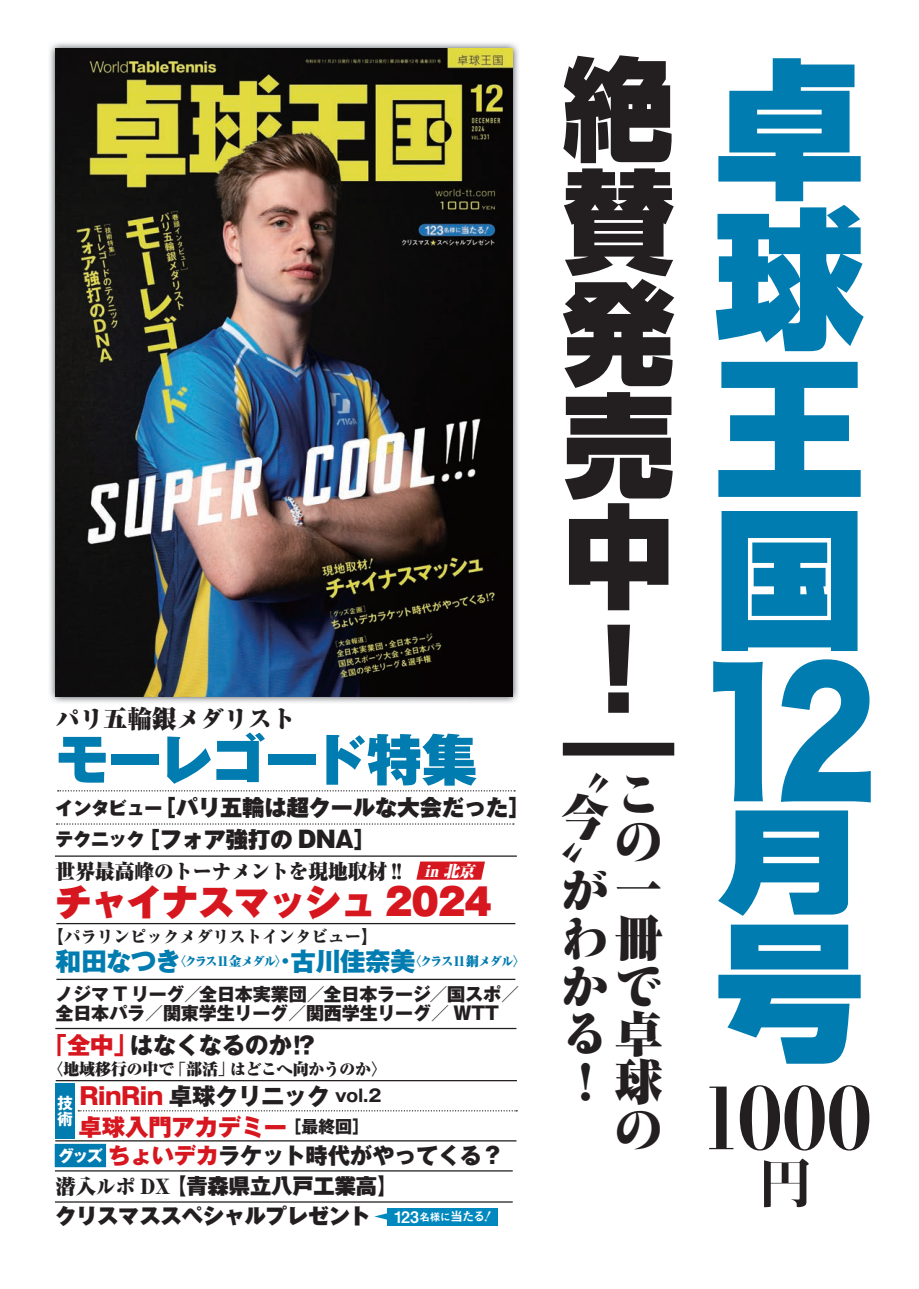
<style>
.page{position:relative;width:919px;height:1289px;background:#fff}
.page>*{position:absolute;margin:0;border:0;box-sizing:border-box;transform-origin:0 0}
.t1{font:166.95px "Hiragino Sans W8";color:#007cb0;scale:.8 1}
.t2{font:800 85.05px "Kocho Std";color:#231f20;scale:.89 1}
.t3{font:900 55.35px "Gothic MB101 Pr 6 N";letter-spacing:-.035em;color:#007cb0}
.t4{font:800 53.1px "Kocho Std";color:#231f20}
.t5{font:47.85px/48px "Ryumin Std Ultra KO";color:#231f20;text-align:right}
.t6{font:900 47.85px "Ryumin Pro";color:#231f20}
.t7{font:900 36.15px "Gothic MB101 Pro";letter-spacing:-.015em;color:#d7171f}
.t8{font:800 25.5px "Gothic MB101 Pro";letter-spacing:-.025em;color:#007cb0}
.t9{font:900 24.45px "Ryumin Pro";letter-spacing:-.025em;color:#231f20}
.t10{font:800 23.4px "Gothic MB101 Pr 6 N";letter-spacing:-.005em;color:#d7171f}
.t11{font:800 23.4px "Gothic MB101 Pro";letter-spacing:-.01em;color:#231f20}
.t12{font:800 23.4px "Gothic MB101 Pr 6 N";letter-spacing:-.01em;color:#231f20}
.t13{font:900 22.35px "Gothic MB101 Pro";letter-spacing:-.005em;color:#231f20}
.t14{font:800 22.35px "Gothic MB101 Pro";letter-spacing:-.015em;color:#231f20}
.t15{font:900 21.3px "Gothic MB101 Pro";letter-spacing:-.01em;color:#231f20}
.t16{font:900 20.25px "Ryumin Pro";letter-spacing:-.005em;color:#231f20}
.t17{font:800 18px/18.6px "Gothic MB101 Pr 6 N";letter-spacing:-.01em;color:#231f20}
.t18{font:900 18px "Gothic MB101 Pro";letter-spacing:-.015em;color:#231f20}
.t19{font:800 expanded 16.95px "Ryumin Pro";letter-spacing:-.03em;color:#231f20}
.t20{font:700 16.95px "Gothic MB101 Pro";color:#231f20}
.t21{font:800 16.95px "Gothic MB101 Pro";color:#231f20}
.t22{font:900 15.9px "Ryumin Pro";letter-spacing:-.01em;color:#231f20}
.t23{font:800 15.9px "Gothic MB101 Pr 6 N";color:#fff}
.t24{font:15.9px "Midashi Go Pro MB31";color:#fff}
.t25{font:700 15.75px/15.8px "Gothic MB101 Pro";color:#fff}
.t26{font:italic 900 15.45px "Ryumin Pro";color:#fff}
.t27{font:900 12.75px "Ryumin Pro";letter-spacing:-.095em;color:#007cb0}
.t28{font:12.75px "Kishu Mincho B";color:#fff}
.t29{font:10.65px "Midashi Go Pro MB31";color:#fff}
.s1{font-family:"Gothic MB101 Pro";font-weight:800;font-size:21.3px}
.s2{color:#d7171f}
.s3{font-size:12.75px}
.s4{font-family:"Ryumin Pro";font-weight:900}
</style>
<div class="page">
<img style="left:49px;top:43px;width:470px;height:48px">
<img style="left:49px;top:91px;width:51px;height:612px">
<img style="left:468px;top:91px;width:51px;height:612px">
<img style="left:100px;top:696px;width:368px;height:7px">
<img style="left:56px;top:49px;width:456px;height:647px">
<svg style="left:563px;top:55px;width:111px;height:657px;fill:#231f20"></svg>
<svg style="left:715px;top:58px;width:148px;height:1005px"></svg>
<div style="left:562px;top:742px;width:112px;height:13px;background:#231f20"></div>
<div style="left:55px;top:1083px;width:20px;height:55px;background:#007cb0"></div>
<hr style="left:55px;top:1027px;width:461px;height:2px;background:#231f20">
<hr style="left:55px;top:1140px;width:461px;height:1px;background:#231f20">
<svg style="left:416px;top:861px;width:69px;height:18px"></svg>
<hr style="left:55px;top:1170px;width:457px;height:1px;background:#231f20">
<hr style="left:55px;top:855px;width:462px;height:1px;background:#231f20">
<hr style="left:56px;top:978px;width:459px;height:2px;background:#231f20">
<svg style="left:57px;top:823px;width:457px;height:1px"></svg>
<svg style="left:78px;top:1110px;width:439px;height:1px"></svg>
<hr style="left:56px;top:923px;width:459px;height:1px;background:#231f20">
<svg style="left:58px;top:790px;width:457px;height:1px"></svg>
<div style="left:55px;top:1144px;width:51px;height:22px;background:#007cb0"></div>
<hr style="left:55px;top:1201px;width:457px;height:1px;background:#231f20">
<svg style="left:374px;top:1213px;width:13px;height:6px"></svg>
<div style="left:387px;top:1207px;width:110px;height:17px;background:#0088bf"></div>
<hr style="left:56px;top:1079px;width:461px;height:2px;background:#231f20">
<h3 class="t9" style="left:56px;top:699px;width:241px">パリ五輪銀メダリスト</h3>
<h3 class="t3" style="left:55px;top:713px;width:423px">モーレゴード特集</h3>
<p class="t13" style="left:154px;top:788px;width:378px">［パリ五輪は超クールな大会だった[</p>
<p class="t18" style="left:56px;top:792px;width:108px">インタビュー</p>
<p class="t13" style="left:138px;top:820px;width:239px">［フォア強打の DNA[</p>
<p class="t18" style="left:56px;top:823px;width:91px">テクニック</p>
<p class="t16" style="left:56px;top:855px;width:352px">世界最高峰のトーナメントを現地取材!!</p>
<h3 class="t7" style="left:55px;top:871px;width:438px">チャイナスマッシュ 2024</h3>
<p class="t19" style="left:47px;top:923px;width:333px">【パラリンピックメダリストインタビュー【</p>
<p class="t27" style="left:408px;top:951px;width:118px">〈クラス11 銅メダル〈</p>
<p class="t26" style="left:424px;top:858px;width:56px">in 北京</p>
<h3 class="t8" style="left:290px;top:939px;width:127px">古川佳奈美</h3>
<h3 class="t8" style="left:56px;top:939px;width:127px">和田なつき</h3>
<p class="t27" style="left:173px;top:951px;width:124px">〈クラス11金メダル〉<span class="s1">・</span></p>
<p class="t17" style="left:55px;top:984px;width:445px">ノジマ T リーグ／<br>全日本パラ／関東学生リーグ／関西学生リーグ／ WTT</p>
<p class="t12" style="left:130px;top:1025px;width:186px">はなくなるのか!?</p>
<p class="t17" style="left:199px;top:984px;width:321px">全日本実業団／全日本ラージ／国スポ／</p>
<p class="t10" style="left:44px;top:1025px;width:95px">「全中」</p>
<p class="t22" style="left:230px;top:1056px;width:158px">はどこへ向かうのか〈</p>
<p class="t22" style="left:170px;top:1056px;width:65px">「部活」</p>
<p class="t22" style="left:47px;top:1056px;width:128px">〈地域移行の中で</p>
<p class="t11" style="left:79px;top:1076px;width:252px"><span class="s2">RinRin</span> 卓球クリニック</p>
<p class="t21" style="left:284px;top:1112px;width:86px">［最終回[</p>
<p class="t20" style="left:335px;top:1081px;width:48px">vol.2</p>
<p class="t25" style="left:57px;top:1092px;width:17px">技術</p>
<p class="t10" style="left:79px;top:1107px;width:210px">卓球入門アカデミー</p>
<p class="t14" style="left:56px;top:1137px;width:449px"><span class="s2">　　ちょいデカ</span>ラケット時代がやってくる?</p>
<p class="t15" style="left:165px;top:1168px;width:234px">【青森県立八戸工業高【</p>
<p class="t23" style="left:58px;top:1142px;width:46px">グッズ</p>
<p class="t16" style="left:56px;top:1170px;width:116px">潜入ルポ DX</p>
<p class="t15" style="left:56px;top:1197px;width:317px">クリスマススペシャルプレゼント</p>
<p class="t24" style="left:394px;top:1203px;width:26px">123</p>
<p class="t29" style="left:419px;top:1207px;width:68px">名様に<span class="s3">当たる</span></p>
<p class="t28" style="left:481px;top:1209px;width:14px">!</p>
<h3 class="t6" style="left:561px;top:732px;width:48px">〝</h3>
<h3 class="t5" style="left:561px;top:766px;width:102px">こ<br>のが<span class="s4">一</span>わ<span class="s4">冊</span>かでる<span class="s4">卓</span></h3>
<h3 class="t6" style="left:614px;top:1043px;width:49px">球</h3>
<h3 class="t5" style="left:614px;top:1101px;width:47px">の</h3>
<h3 class="t6" style="left:561px;top:779px;width:49px">今</h3>
<h3 class="t6" style="left:561px;top:827px;width:22px">〞</h3>
<h3 class="t6" style="left:578px;top:1044px;width:17px">!</h3>
<h1 class="t1" style="left:694px;top:640px;width:231px">12</h1>
<h2 class="t2" style="left:697px;top:1048px;width:199px">1000</h2>
<h3 class="t4" style="left:758px;top:1140px;width:55px">円</h3>
</div>
